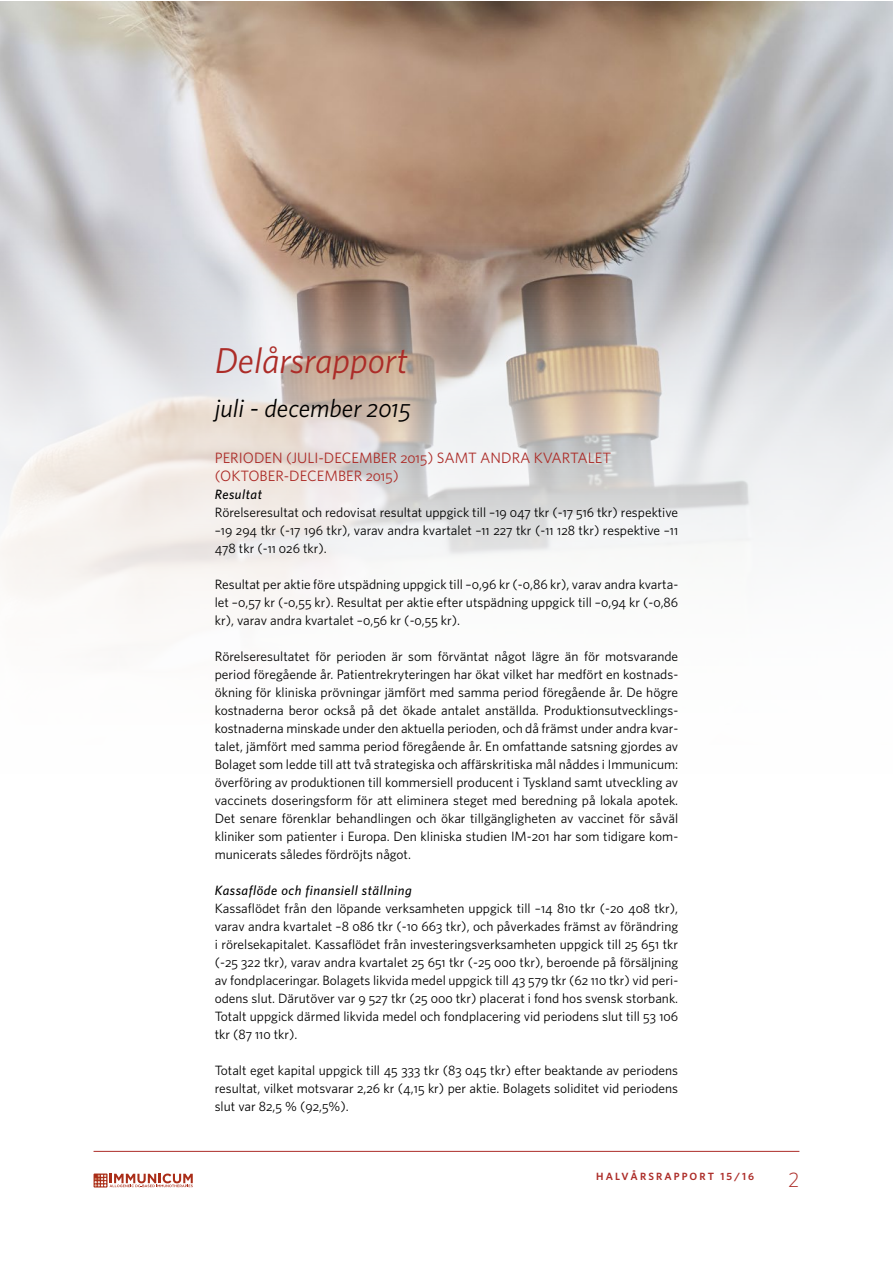
<style>
.page{position:relative;width:893px;height:1263px;background:#fff}
.page>*{position:absolute;margin:0;border:0;box-sizing:border-box;transform-origin:0 0}
.t1{font:italic 36px "Whitney HTF";color:#ac2c28}
.t2{font:italic 25.5px "Whitney HTF";color:#000}
.t3{font:300 21px "Whitney HTF";color:#ac2c28}
.t4{font:15px/18px "Whitney HTF";color:#ac2c28}
.t5{font:13.5px/18px "Whitney HTF";color:#000;text-align:justify}
.t6{font:600 10.5px "Whitney HTF";letter-spacing:.2em;color:#ac2c28}
.s1{font-family:"Whitney HTF Book Italic SC";font-style:normal}
.s2{font-family:"Whitney HTF Book SC"}
.s3{font-weight:500;font-style:italic}
</style>
<div class="page">
<img style="left:0;top:1px;width:892px;height:241px">
<svg style="left:0;top:242px;width:892px;height:377px"></svg>
<hr style="left:94px;top:1151px;width:705px;height:1px;background:#ac2c28">
<svg style="left:94px;top:1173px;width:14px;height:14px"></svg>
<svg style="left:95px;top:1173px;width:98px;height:14px"></svg>
<h1 class="t1" style="left:215px;top:339px;width:195px">Delårsrapport</h1>
<h2 class="t2" style="left:215px;top:393px;width:198px">juli - december <span class="s1">2015</span></h2>
<p class="t4" style="left:215px;top:448px;width:398px">PERIODEN (JULI-DECEMBER <span class="s2">2015</span>) SAMT ANDRA KVARTALET (OKTOBER-DECEMBER <span class="s2">2015</span>)</p>
<p class="t5" style="left:215px;top:485px;width:465px;text-align:left"><span class="s3">Resultat<br></span>Rörelseresultat och redovisat resultat uppgick till –<span class="s2">19 047</span> tkr (-<span class="s2">17 516</span> tkr) respektive –<span class="s2">19 294</span> tkr (-<span class="s2">17 196</span> tkr), varav andra kvartalet –<span class="s2">11 227</span> tkr (-<span class="s2">11 128</span> tkr) respektive –<span class="s2">11<br>478</span> tkr (-<span class="s2">11 026</span> tkr).</p>
<p class="t5" style="left:215px;top:575px;width:465px">Resultat per aktie före utspädning uppgick till –<span class="s2">0</span>,<span class="s2">96</span> kr (-<span class="s2">0</span>,<span class="s2">86</span> kr), varav andra kvarta&shy;let –<span class="s2">0</span>,<span class="s2">57</span> kr (-<span class="s2">0</span>,<span class="s2">55</span> kr). Resultat per aktie efter utspädning uppgick till –<span class="s2">0</span>,<span class="s2">94</span> kr (-<span class="s2">0</span>,<span class="s2">86 </span>kr), varav andra kvartalet –<span class="s2">0</span>,<span class="s2">56</span> kr (-<span class="s2">0</span>,<span class="s2">55</span> kr).</p>
<p class="t5" style="left:215px;top:647px;width:465px">Rörelseresultatet för perioden är som förväntat något lägre än för motsvarande period föregående år. Patientrekryteringen har ökat vilket har medfört en kostnads&shy;ökning för kliniska prövningar jämfört med samma period föregående år. De högre kostnaderna beror också på det ökade antalet anställda. Produktionsutvecklings&shy;kostnaderna minskade under den aktuella perioden, och då främst under andra kvar&shy;talet, jämfört med samma period föregående år. En omfattande satsning gjordes av Bolaget som ledde till att två strategiska och affärskritiska mål nåddes i Immunicum: överföring av produktionen till kommersiell producent i Tyskland samt utveckling av vaccinets doseringsform för att eliminera steget med beredning på lokala apotek.<br>Det senare förenklar behandlingen och ökar tillgängligheten av vaccinet för såväl kliniker som patienter i Europa. Den kliniska studien IM-<span class="s2">201</span> har som tidigare kom&shy;municerats således fördröjts något.</p>
<p class="t5" style="left:215px;top:881px;width:465px;text-align:left"><span class="s3">Kassaflöde och finansiell ställning<br></span>Kassaflödet från den löpande verksamheten uppgick till –<span class="s2">14 810</span> tkr (-<span class="s2">20 408</span> tkr), varav andra kvartalet –<span class="s2">8 086</span> tkr (-<span class="s2">10 663</span> tkr), och påverkades främst av förändring i rörelsekapitalet. Kassaflödet från investeringsverksamheten uppgick till <span class="s2">25 651</span> tkr (-<span class="s2">25 322</span> tkr), varav andra kvartalet <span class="s2">25 651</span> tkr (-<span class="s2">25 000</span> tkr), beroende på försäljning av fondplaceringar. Bolagets likvida medel uppgick till <span class="s2">43 579</span> tkr (<span class="s2">62 110</span> tkr) vid peri&shy;odens slut. Därutöver var <span class="s2">9 527</span> tkr (<span class="s2">25 000</span> tkr) placerat i fond hos svensk storbank.<br>Totalt uppgick därmed likvida medel och fondplacering vid periodens slut till <span class="s2">53 106 </span>tkr (<span class="s2">87 110</span> tkr).</p>
<p class="t5" style="left:215px;top:1061px;width:465px">Totalt eget kapital uppgick till <span class="s2">45 333</span> tkr (<span class="s2">83 045</span> tkr) efter beaktande av periodens resultat, vilket motsvarar <span class="s2">2</span>,<span class="s2">26</span> kr (<span class="s2">4</span>,<span class="s2">15</span> kr) per aktie. Bolagets soliditet vid periodens slut var <span class="s2">82</span>,<span class="s2">5</span> % (<span class="s2">92</span>,<span class="s2">5</span>%).</p>
<p class="t6" style="left:596px;top:1170px;width:159px">HALVÅRSRAPPORT 15/16</p>
<h3 class="t3" style="left:788px;top:1168px;width:13px">2</h3>
</div>
